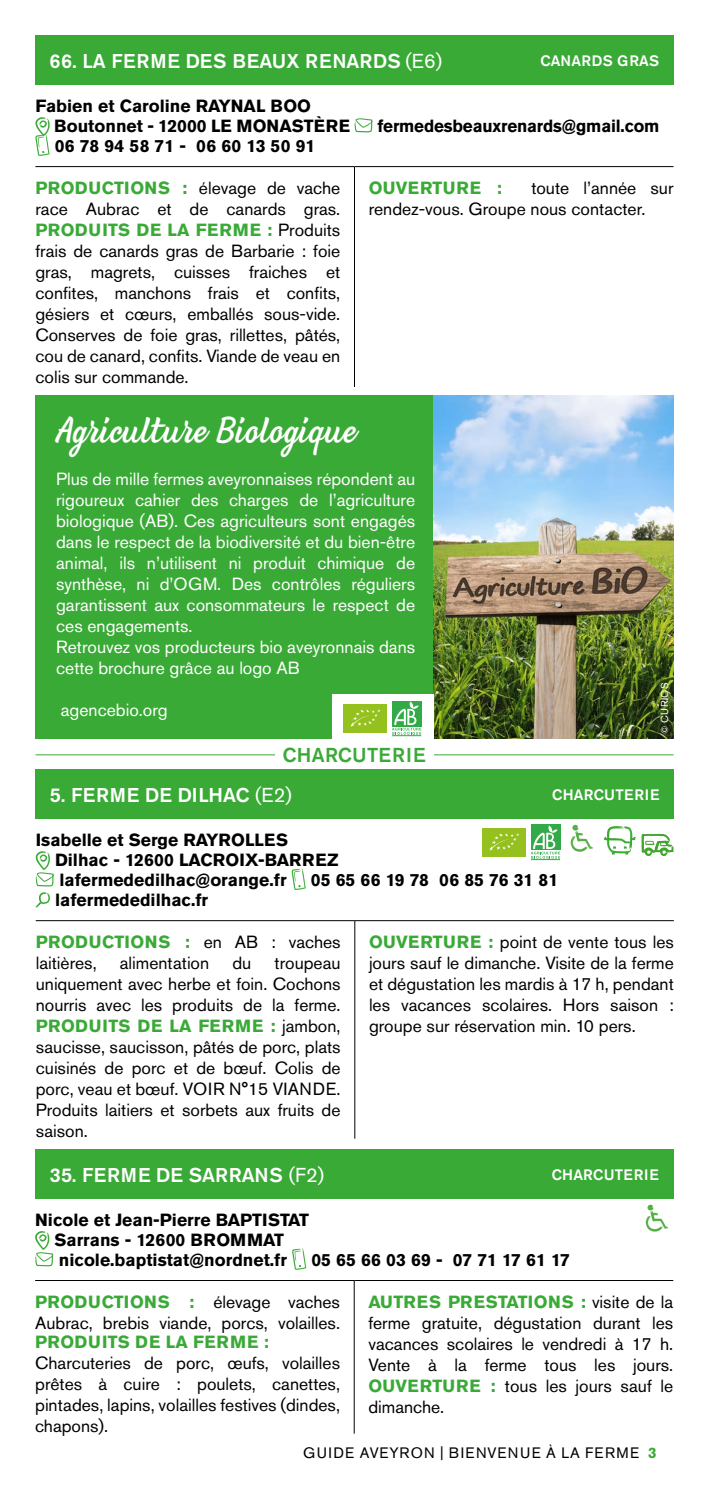
<style>
.page{position:relative;width:709px;height:1489px;background:#fff}
.page>*{position:absolute;margin:0;border:0;box-sizing:border-box;transform-origin:0 0}
.t1{font:35px "Beach Bar";color:#fff}
.t2{font:500 20px "Akzidenz Grotesk Std";letter-spacing:.015em;color:#3aaa37}
.t3{font:500 19.75px "Akzidenz Grotesk Std";letter-spacing:.02em;color:#fff}
.t4{font:17.5px/21px "Akzidenz Grotesk Std";color:#000;text-align:justify}
.t5{font:17.5px/21px "Akzidenz Grotesk Std";color:#fff}
.t6{font:700 17.5px/20px "Akzidenz Grotesk Std";color:#000}
.t7{font:700 17.5px "Akzidenz Grotesk Std";letter-spacing:.02em;color:#000}
.t8{font:700 17.5px "Akzidenz Grotesk Std";letter-spacing:.035em;color:#3aaa37}
.t9{font:700 17.5px "Akzidenz Grotesk Std";letter-spacing:.015em;color:#3aaa37}
.t10{font:500 15px "Akzidenz Grotesk Std";letter-spacing:.015em;color:#fff}
.t11{font:15px "Akzidenz Grotesk Std";letter-spacing:.095em;color:#000}
.t12{font:10px "Akzidenz Grotesk Std";letter-spacing:.02em;color:#fff}
.s1{font-weight:400;font-size:20px}
.s2{font-weight:700;color:#3aaa37}
</style>
<div class="page">
<div style="left:35px;top:35px;width:638px;height:50px;background:#3aaa37"></div>
<hr style="left:354px;top:167px;width:1px;height:220px;background:#000">
<hr style="left:35px;top:166px;width:319px;height:1px;background:#000">
<hr style="left:354px;top:166px;width:319px;height:1px;background:#000">
<svg style="left:354px;top:118px;width:19px;height:14px"></svg>
<svg style="left:35px;top:117px;width:15px;height:39px"></svg>
<div style="left:35px;top:395px;width:637px;height:343px;background:#3aaa37"></div>
<img style="left:433px;top:395px;width:240px;height:343px">
<div style="left:332px;top:694px;width:101px;height:48px;background:#fff"></div>
<div style="left:343px;top:703px;width:44px;height:29px;background:#95c11f"></div>
<svg style="left:350px;top:709px;width:30px;height:18px"></svg>
<svg style="left:392px;top:701px;width:29px;height:35px"></svg>
<hr style="left:35px;top:754px;width:638px;height:1px;background:#3aaa37">
<div style="left:275px;top:747px;width:158px;height:19px;background:#fff"></div>
<div style="left:36px;top:769px;width:638px;height:50px;background:#3aaa37"></div>
<hr style="left:354px;top:920px;width:1px;height:218px;background:#000">
<hr style="left:36px;top:920px;width:319px;height:1px;background:#000">
<hr style="left:355px;top:920px;width:319px;height:1px;background:#000">
<svg style="left:36px;top:851px;width:18px;height:35px"></svg>
<svg style="left:292px;top:868px;width:14px;height:22px"></svg>
<svg style="left:36px;top:892px;width:14px;height:15px"></svg>
<svg style="left:604px;top:826px;width:69px;height:30px"></svg>
<svg style="left:570px;top:824px;width:23px;height:27px"></svg>
<div style="left:482px;top:827px;width:43px;height:29px;background:#95c11f"></div>
<svg style="left:489px;top:833px;width:30px;height:17px"></svg>
<div style="left:531px;top:824px;width:29px;height:26px;background:#31aa47"></div>
<svg style="left:531px;top:825px;width:29px;height:35px"></svg>
<div style="left:35px;top:1149px;width:638px;height:49px;background:#3aaa37"></div>
<hr style="left:354px;top:1280px;width:1px;height:153px;background:#000">
<hr style="left:35px;top:1279px;width:319px;height:1px;background:#000">
<hr style="left:354px;top:1279px;width:319px;height:1px;background:#000">
<svg style="left:35px;top:1231px;width:19px;height:35px"></svg>
<svg style="left:292px;top:1248px;width:14px;height:21px"></svg>
<svg style="left:645px;top:1204px;width:23px;height:27px"></svg>
<p class="t3" style="left:50px;top:49px;width:394px">66. LA FERME DES BEAUX RENARDS <span class="s1">(E6)</span></p>
<p class="t6" style="left:54px;top:96px;width:298px;text-indent:-19px">Fabien et Caroline RAYNAL BOO<br>Boutonnet - 12000 LE MONASTÈRE</p>
<p class="t10" style="left:540px;top:51px;width:120px">CANARDS GRAS</p>
<p class="t6" style="left:377px;top:116px;width:283px">fermedesbeauxrenards@gmail.com</p>
<p class="t7" style="left:55px;top:136px;width:262px">06 78 94 58 71 - 06 60 13 50 91</p>
<p class="t4" style="left:35px;top:177px;width:306px"><span class="s2">PRODUCTIONS :</span> élevage de vache race Aubrac et de canards gras.<br><span class="s2">PRODUITS DE LA FERME :</span> Produits frais de canards gras de Barbarie : foie gras, magrets, cuisses fraiches et confites, manchons frais et confits, gésiers et cœurs, emballés sous-vide.<br>Conserves de foie gras, rillettes, pâtés, cou de canard, confits. Viande de veau en colis sur commande.</p>
<p class="t9" style="left:369px;top:178px;width:135px">OUVERTURE :</p>
<p class="t4" style="left:369px;top:177px;width:306px;text-indent:163px">toute l’année sur rendez-vous. Groupe nous contacter.</p>
<h1 class="t1" style="left:56px;top:408px;width:301px">Agriculture Biologique</h1>
<p class="t5" style="left:56px;top:468px;width:360px">Plus de mille fermes aveyronnaises répondent au rigoureux cahier des charges de l’agriculture biologique (AB). Ces agriculteurs sont engagés dans le respect de la biodiversité et du bien-être animal, ils n’utilisent ni produit chimique de synthèse, ni d’OGM. Des contrôles réguliers garantissent aux consommateurs le respect de ces engagements.<br>Retrouvez vos producteurs bio aveyronnais dans cette brochure grâce au logo AB</p>
<p class="t5" style="left:61px;top:699px;width:108px">agencebio.org</p>
<p class="t2" style="left:283px;top:743px;width:144px">CHARCUTERIE</p>
<p class="t3" style="left:50px;top:782px;width:243px">5. FERME DE DILHAC <span class="s1">(E2)</span></p>
<p class="t6" style="left:55px;top:830px;width:285px;text-indent:-19px">Isabelle et Serge RAYROLLES<br>Dilhac - 12600 LACROIX-BARREZ lafermededilhac@orange.fr</p>
<p class="t12" style="left:658px;top:733px;width:52px;rotate:-90deg">© CURIOS</p>
<p class="t10" style="left:552px;top:785px;width:109px">CHARCUTERIE</p>
<p class="t6" style="left:311px;top:870px;width:249px">05 65 66 19 78 06 85 76 31 81</p>
<p class="t6" style="left:55px;top:890px;width:155px">lafermededilhac.fr</p>
<p class="t4" style="left:36px;top:931px;width:306px"><span class="s2">PRODUCTIONS :</span> en AB : vaches laitières,</p>
<p class="t4" style="left:120px;top:952px;width:91px">alimentation</p>
<p class="t4" style="left:232px;top:952px;width:20px">du</p>
<p class="t4" style="left:36px;top:952px;width:306px;text-indent:239px">troupeau uniquement avec herbe et foin. Cochons nourris avec les produits de la ferme.<br><span class="s2">PRODUITS DE LA FERME :</span> jambon, saucisse, saucisson, pâtés de porc, plats cuisinés de porc et de bœuf. Colis de porc, veau et bœuf. VOIR N°15 VIANDE.<br>Produits laitiers et sorbets aux fruits de saison.</p>
<p class="t4" style="left:369px;top:931px;width:306px"><span class="s2">OUVERTURE :</span> point de vente tous les jours sauf le dimanche. Visite de la ferme et dégustation les mardis à 17 h, pendant les vacances scolaires. Hors saison : groupe sur réservation min. 10 pers.</p>
<p class="t3" style="left:49px;top:1162px;width:276px">35. FERME DE SARRANS <span class="s1">(F2)</span></p>
<p class="t6" style="left:35px;top:1210px;width:275px;text-align:center">Nicole et Jean-Pierre BAPTISTAT<br>Sarrans - 12600 BROMMAT nicole.baptistat@nordnet.fr</p>
<p class="t10" style="left:551px;top:1165px;width:109px">CHARCUTERIE</p>
<p class="t6" style="left:311px;top:1250px;width:260px">05 65 66 03 69 - 07 71 17 61 17</p>
<p class="t4" style="left:35px;top:1290px;width:306px"><span class="s2">PRODUCTIONS :</span> élevage vaches<br>Aubrac, brebis viande, porcs, volailles.</p>
<p class="t8" style="left:35px;top:1331px;width:235px">PRODUITS DE LA FERME :</p>
<p class="t4" style="left:35px;top:1351px;width:306px">Charcuteries de porc, œufs, volailles prêtes à cuire : poulets, canettes, pintades, lapins, volailles festives (dindes, chapons).</p>
<p class="t4" style="left:368px;top:1290px;width:306px"><span class="s2">AUTRES PRESTATIONS :</span> visite de la ferme gratuite, dégustation durant les vacances scolaires le vendredi à 17 h.<br>Vente à la ferme tous les jours.<br><span class="s2">OUVERTURE :</span> tous les jours sauf le dimanche.</p>
<p class="t11" style="left:303px;top:1443px;width:355px">GUIDE AVEYRON | BIENVENUE À LA FERME <span class="s2">3</span></p>
</div>
